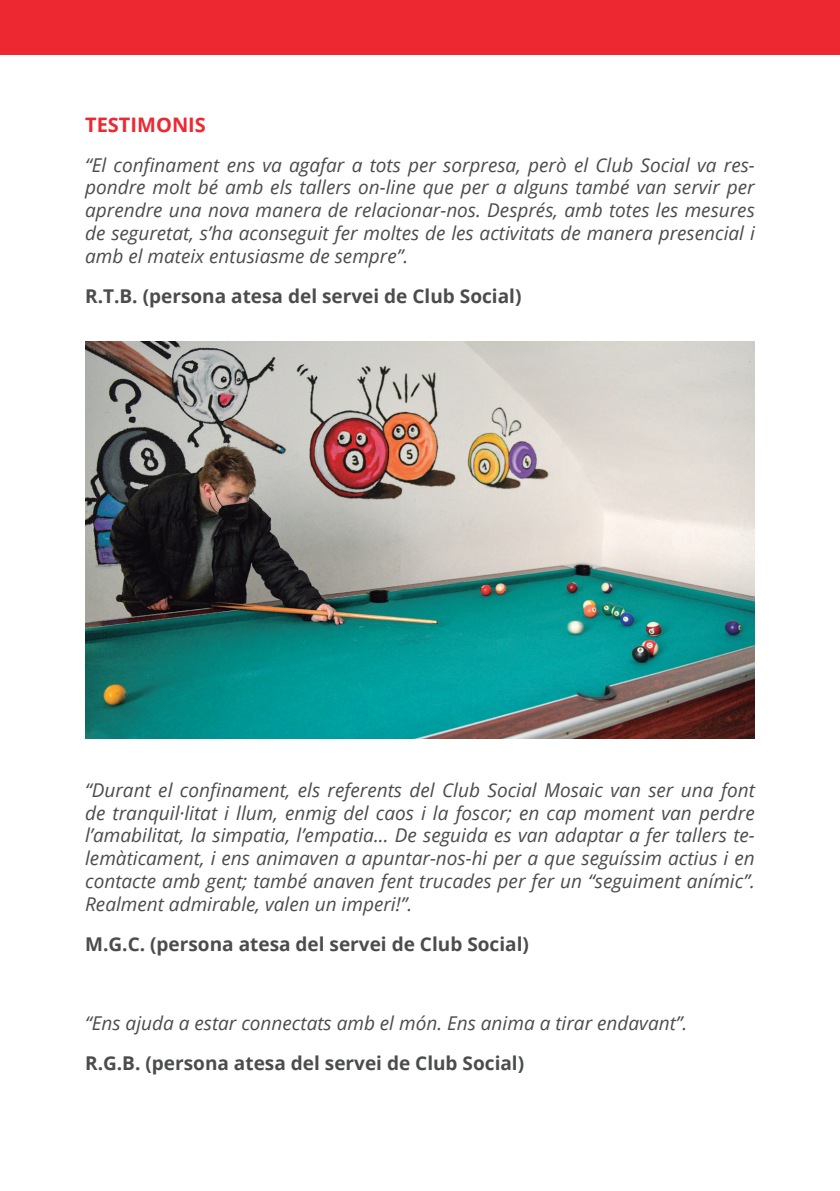
<style>
.page{position:relative;width:840px;height:1191px;background:#fff}
.page>*{position:absolute;margin:0;border:0;box-sizing:border-box;transform-origin:0 0}
.t1{font:700 20px "Open Sans";color:#ee2831}
.t2{font:italic 19px/22.8px "Open Sans";color:#4b4c4d;text-align:justify}
.t3{font:700 19px "Open Sans";color:#4b4c4d}
</style>
<div class="page">
<div style="left:0;top:0;width:839px;height:55px;background:#ee2831"></div>
<img style="left:85px;top:341px;width:669px;height:397px">
<p class="t1" style="left:85px;top:110px;width:122px">TESTIMONIS</p>
<p class="t2" style="left:85px;top:153px;width:670px">“El confinament ens va agafar a tots per sorpresa, però el Club Social va res&shy;pondre molt bé amb els tallers on-line que per a alguns també van servir per aprendre una nova manera de relacionar-nos. Després, amb totes les mesures de seguretat, s’ha aconseguit fer moltes de les activitats de manera presencial i amb el mateix entusiasme de sempre”.</p>
<p class="t3" style="left:85px;top:282px;width:437px">R.T.B. (persona atesa del servei de Club Social)</p>
<p class="t2" style="left:85px;top:778px;width:670px">“Durant el confinament, els referents del Club Social Mosaic van ser una font de tranquil·litat i llum, enmig del caos i la foscor; en cap moment van perdre l’amabilitat, la simpatia, l’empatia... De seguida es van adaptar a fer tallers te&shy;lemàticament, i ens animaven a apuntar-nos-hi per a que seguíssim actius i en contacte amb gent; també anaven fent trucades per fer un “seguiment anímic”.<br>Realment admirable, valen un imperi!”.</p>
<p class="t3" style="left:85px;top:930px;width:445px">M.G.C. (persona atesa del servei de Club Social)</p>
<p class="t2" style="left:85px;top:1011px;width:603px">“Ens ajuda a estar connectats amb el món. Ens anima a tirar endavant”.</p>
<p class="t3" style="left:85px;top:1049px;width:440px">R.G.B. (persona atesa del servei de Club Social)</p>
</div>
